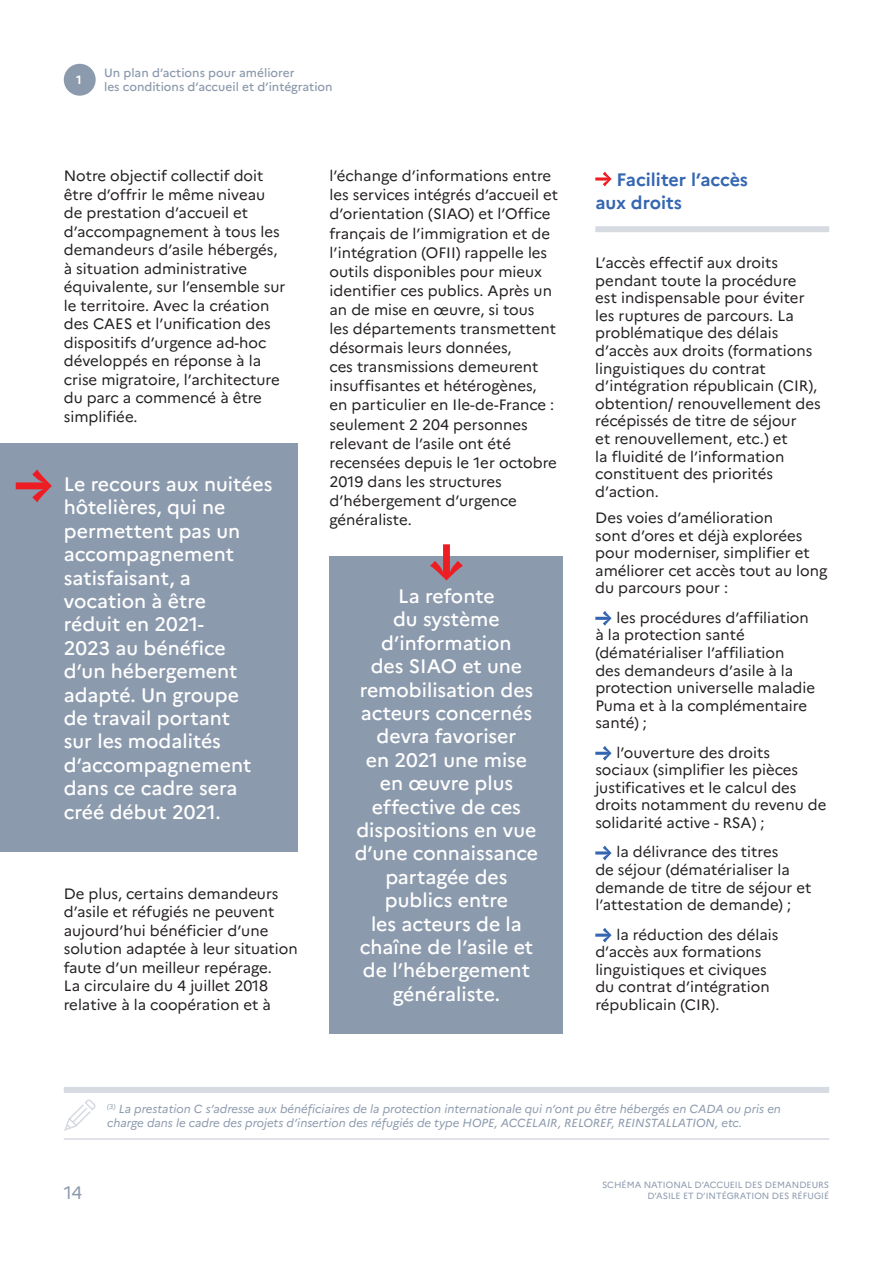
<style>
.page{position:relative;width:893px;height:1263px;background:#fff}
.page>*{position:absolute;margin:0;border:0;box-sizing:border-box;transform-origin:0 0}
.t1{font:500 19.5px/23.4px "Marianne";color:#fff}
.t2{font:700 18px/23px "Marianne";color:#3566b1}
.t3{font:18px "Marianne";color:#8c9aad}
.t4{font:15px/17.5px "Marianne";color:#231f20}
.t5{font:500 12px/14.4px "Marianne";color:#8c9aad}
.t6{font:700 12px "Marianne";color:#fff}
.t7{font:italic 11.7px/14.1px "Marianne";color:#8c9aad}
.t8{font:9px/10.8px "Marianne";color:#8c9aad;text-align:right}
</style>
<div class="page">
<div style="left:64px;top:64px;width:32px;height:32px;background:#8c9aad;border-radius:50%"></div>
<div style="left:595px;top:226px;width:234px;height:6px;background:#d6dae1"></div>
<svg style="left:595px;top:172px;width:17px;height:14px"></svg>
<svg style="left:595px;top:611px;width:17px;height:15px"></svg>
<svg style="left:595px;top:746px;width:17px;height:15px"></svg>
<svg style="left:595px;top:845px;width:17px;height:15px"></svg>
<svg style="left:595px;top:928px;width:17px;height:14px"></svg>
<div style="left:64px;top:1087px;width:765px;height:6px;background:#d6dae1"></div>
<hr style="left:64px;top:1138px;width:765px;height:2px;background:#d6dae1">
<svg style="left:64px;top:1099px;width:32px;height:32px"></svg>
<div style="left:0;top:443px;width:298px;height:408px;background:#8c9aad"></div>
<div style="left:330px;top:556px;width:233px;height:477px;background:#8c9aad"></div>
<svg style="left:16px;top:469px;width:36px;height:33px"></svg>
<svg style="left:430px;top:544px;width:33px;height:36px"></svg>
<p class="t6" style="left:76px;top:72px;width:7px">1</p>
<p class="t5" style="left:104px;top:65px;width:230px">Un plan d’actions pour améliorer<br>les conditions d’accueil et d’intégration</p>
<p class="t4" style="left:64px;top:167px;width:223px;line-height:18.5px">Notre objectif collectif doit être d’offrir le même niveau de prestation d’accueil et d’accompagnement à tous les demandeurs d’asile hébergés, à situation administrative équivalente, sur l’ensemble sur le territoire. Avec la création des CAES et l’unification des dispositifs d’urgence ad-hoc développés en réponse à la crise migratoire, l’architecture du parc a commencé à être simplifiée.</p>
<p class="t1" style="left:64px;top:472px;width:210px">Le recours aux nuitées hôtelières, qui ne permettent pas un accompagnement satisfaisant, a vocation à être<br>réduit en 2021-<br>2023 au bénéfice<br>d’un hébergement adapté. Un groupe<br>de travail portant<br>sur les modalités d’accompagnement dans ce cadre sera créé début 2021.</p>
<p class="t4" style="left:64px;top:884px;width:235px;line-height:18.5px">De plus, certains demandeurs d’asile et réfugiés ne peuvent aujourd’hui bénéficier d’une solution adaptée à leur situation faute d’un meilleur repérage.<br>La circulaire du 4 juillet 2018 relative à la coopération et à</p>
<p class="t4" style="left:330px;top:166px;width:230px;line-height:19px">l’échange d’informations entre les services intégrés d’accueil et d’orientation (SIAO) et l’Office français de l’immigration et de l’intégration (OFII) rappelle les outils disponibles pour mieux identifier ces publics. Après un an de mise en œuvre, si tous<br>les départements transmettent désormais leurs données,<br>ces transmissions demeurent insuffisantes et hétérogènes, en particulier en Ile-de-France : seulement 2 204 personnes relevant de l’asile ont été recensées depuis le 1er octobre<br>2019 dans les structures d’hébergement d’urgence généraliste.</p>
<p class="t2" style="left:595px;top:168px;width:154px;text-indent:21px">Faciliter l’accès aux droits</p>
<p class="t4" style="left:595px;top:254px;width:227px">L’accès effectif aux droits pendant toute la procédure est indispensable pour éviter les ruptures de parcours. La problématique des délais d’accès aux droits (formations linguistiques du contrat d’intégration républicain (CIR), obtention/ renouvellement des récépissés de titre de séjour<br>et renouvellement, etc.) et<br>la fluidité de l’information constituent des priorités d’action.</p>
<p class="t4" style="left:595px;top:509px;width:234px">Des voies d’amélioration<br>sont d’ores et déjà explorées pour moderniser, simplifier et améliorer cet accès tout au long du parcours pour :</p>
<p class="t4" style="left:595px;top:609px;width:221px;text-indent:21px">les procédures d’affiliation à la protection santé (dématérialiser l’affiliation<br>des demandeurs d’asile à la protection universelle maladie<br>Puma et à la complémentaire santé) ;</p>
<p class="t4" style="left:595px;top:743px;width:233px;text-indent:21px">l’ouverture des droits sociaux (simplifier les pièces justificatives et le calcul des droits notamment du revenu de solidarité active - RSA) ;</p>
<p class="t4" style="left:595px;top:843px;width:218px;text-indent:21px">la délivrance des titres<br>de séjour (dématérialiser la demande de titre de séjour et l’attestation de demande) ;</p>
<p class="t4" style="left:595px;top:925px;width:185px;text-indent:21px">la réduction des délais d’accès aux formations linguistiques et civiques du contrat d’intégration républicain (CIR).</p>
<p class="t1" style="left:355px;top:584px;width:185px;text-align:center">La refonte<br>du système d’information<br>des SIAO et une remobilisation des acteurs concernés devra favoriser<br>en 2021 une mise en œuvre plus effective de ces dispositions en vue d’une connaissance partagée des publics entre<br>les acteurs de la chaîne de l’asile et de l’hébergement généraliste.</p>
<p class="t7" style="left:107px;top:1102px;width:675px"><sup>(3)</sup> La prestation C s’adresse aux bénéficiaires de la protection internationale qui n’ont pu être hébergés en CADA ou pris en charge dans le cadre des projets d’insertion des réfugiés de type HOPE, ACCELAIR, RELOREF, REINSTALLATION, etc.</p>
<p class="t3" style="left:64px;top:1182px;width:20px">14</p>
<p class="t8" style="left:602px;top:1180px;width:229px">SCHÉMA NATIONAL D’ACCUEIL DES DEMANDEURS<br>D’ASILE ET D’INTÉGRATION DES RÉFUGIÉ</p>
</div>
